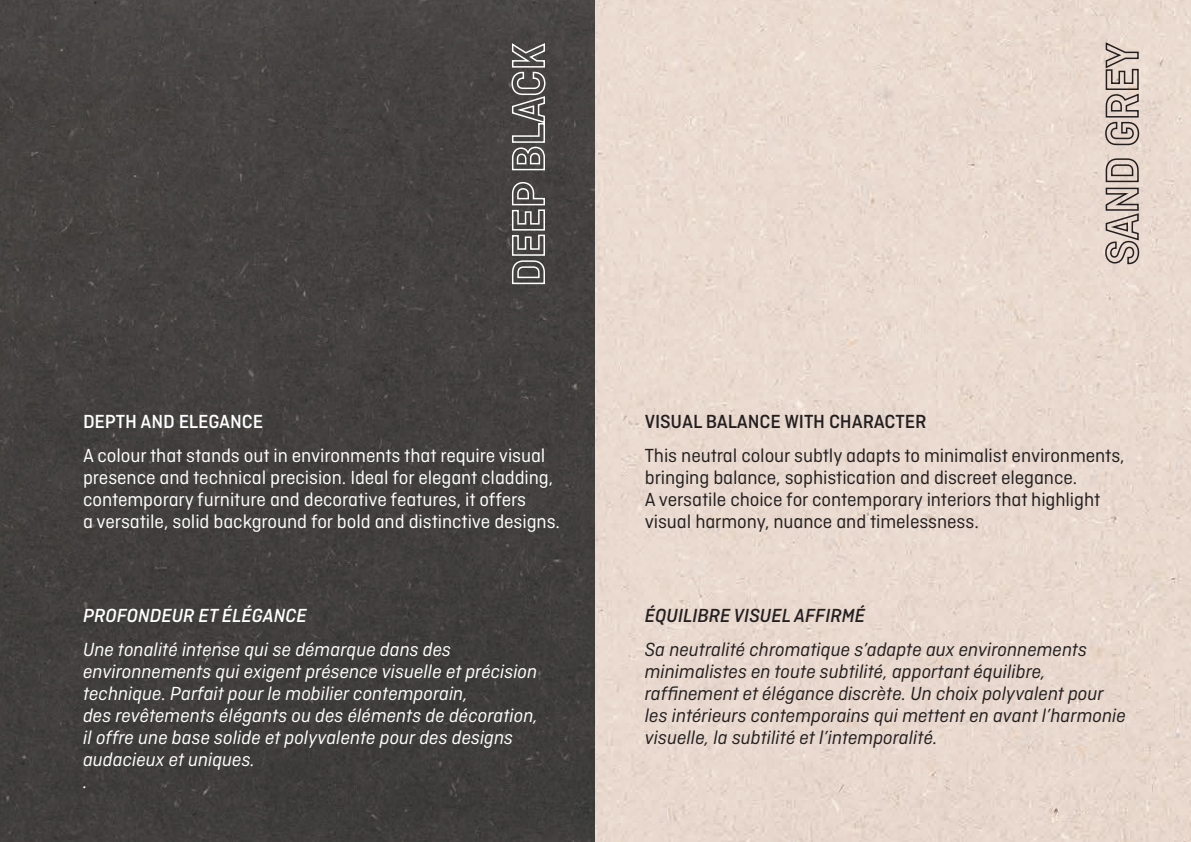
<style>
.page{position:relative;width:1191px;height:842px;background:#fff}
.page>*{position:absolute;margin:0;border:0;box-sizing:border-box;transform-origin:0 0}
.t1{font:italic 20px/22px "Ciutadella";color:#fff}
.t2{font:italic 20px/22px "Ciutadella";color:#231f20}
.t3{font:20px/22px "Ciutadella";letter-spacing:-.005em;color:#fff}
.t4{font:20px/22px "Ciutadella";letter-spacing:-.005em;color:#231f20}
.t5{font:500 20px "Ciutadella";letter-spacing:-.005em;color:#231f20}
.t6{font:italic 500 20px "Ciutadella";color:#231f20}
.t7{font:italic 500 20px "Ciutadella";color:#fff}
.t8{font:500 20px "Ciutadella";letter-spacing:-.005em;color:#fff}
</style>
<div class="page">
<img style="left:0;top:0;width:1191px;height:842px">
<svg style="left:511px;top:181px;width:35px;height:104px"></svg>
<svg style="left:511px;top:42px;width:35px;height:129px"></svg>
<svg style="left:1104px;top:158px;width:36px;height:107px"></svg>
<svg style="left:1104px;top:41px;width:36px;height:105px"></svg>
<p class="t8" style="left:83px;top:410px;width:182px">DEPTH AND ELEGANCE</p>
<p class="t3" style="left:83px;top:444px;width:478px">A colour that stands out in environments that require visual presence and technical precision. Ideal for elegant cladding, contemporary furniture and decorative features, it offers<br>a versatile, solid background for bold and distinctive designs.</p>
<p class="t7" style="left:83px;top:604px;width:225px">PROFONDEUR ET ÉLÉGANCE</p>
<p class="t1" style="left:83px;top:638px;width:456px">Une tonalité intense qui se démarque dans des environnements qui exigent présence visuelle et précision technique. Parfait pour le mobilier contemporain,<br>des revêtements élégants ou des éléments de décoration, il offre une base solide et polyvalente pour des designs audacieux et uniques.<br>.</p>
<p class="t5" style="left:645px;top:410px;width:283px">VISUAL BALANCE WITH CHARACTER</p>
<p class="t4" style="left:645px;top:444px;width:481px">This neutral colour subtly adapts to minimalist environments, bringing balance, sophistication and discreet elegance.<br>A versatile choice for contemporary interiors that highlight visual harmony, nuance and timelessness.</p>
<p class="t6" style="left:645px;top:604px;width:222px">ÉQUILIBRE VISUEL AFFIRMÉ</p>
<p class="t2" style="left:645px;top:638px;width:482px">Sa neutralité chromatique s’adapte aux environnements minimalistes en toute subtilité, apportant équilibre, raffinement et élégance discrète. Un choix polyvalent pour les intérieurs contemporains qui mettent en avant l’harmonie visuelle, la subtilité et l’intemporalité.</p>
</div>
